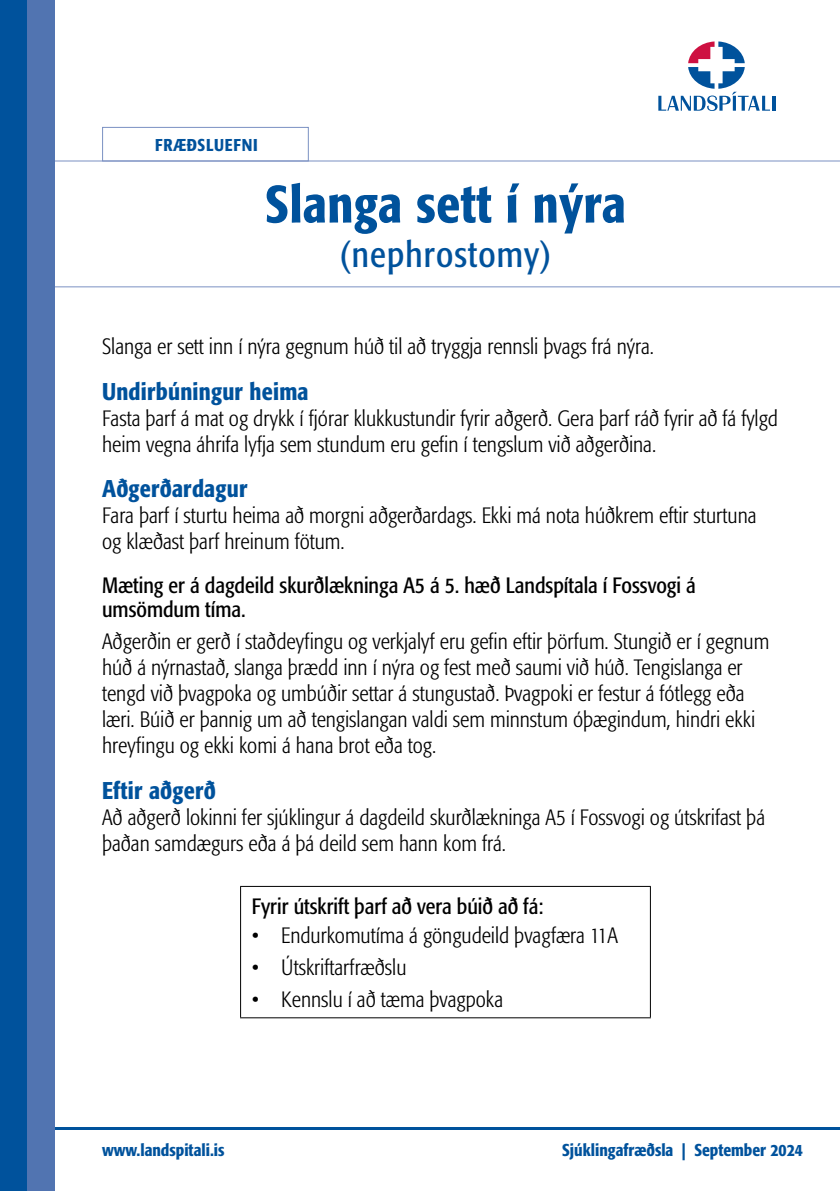
<style>
.page{position:relative;width:840px;height:1191px;background:#fff}
.page>*{position:absolute;margin:0;border:0;box-sizing:border-box;transform-origin:0 0}
.t1{font:500 condensed 52px "Formata";letter-spacing:.01em;color:#00529c}
.t2{font:condensed 36px "Formata";letter-spacing:.03em;color:#00529c}
.t3{font:500 condensed 24px "Formata";letter-spacing:.01em;color:#00529c}
.t4{font:300 condensed 22px/26px "Formata";color:#000}
.t5{font:condensed 22px/24px "Formata";color:#000}
.t6{font:500 condensed 17px "Formata";color:#00529c}
.t7{font:500 condensed 17px "Formata";letter-spacing:.05em;color:#00529c}
</style>
<div class="page">
<hr style="left:240px;top:886px;width:410px;height:1px;background:#000">
<hr style="left:240px;top:887px;width:1px;height:130px;background:#000">
<hr style="left:649px;top:887px;width:1px;height:130px;background:#000">
<hr style="left:240px;top:1017px;width:410px;height:1px;background:#000">
<hr style="left:0;top:160px;width:839px;height:1px;background:#7b91c3">
<hr style="left:0;top:286px;width:839px;height:1px;background:#7b91c3">
<hr style="left:771px;top:96px;width:3px;height:15px;background:#00529c">
<svg style="left:658px;top:41px;width:111px;height:70px"></svg>
<hr style="left:49px;top:1126px;width:790px;height:3px;background:#00529c">
<div style="left:102px;top:127px;width:206px;height:34px;border:1px solid #7b91c3"></div>
<div style="left:0;top:0;width:27px;height:1191px;background:#00529c"></div>
<div style="left:27px;top:0;width:27px;height:1191px;background:#5174b1"></div>
<p class="t7" style="left:155px;top:135px;width:104px">FRÆÐSLUEFNI</p>
<h1 class="t1" style="left:265px;top:173px;width:362px">Slanga sett í nýra</h1>
<h2 class="t2" style="left:339px;top:233px;width:213px">(nephrostomy)</h2>
<p class="t4" style="left:102px;top:333px;width:553px">Slanga er sett inn í nýra gegnum húð til að tryggja rennsli þvags frá nýra.</p>
<p class="t3" style="left:102px;top:376px;width:208px">Undirbúningur heima</p>
<p class="t4" style="left:102px;top:405px;width:677px">Fasta þarf á mat og drykk í fjórar klukkustundir fyrir aðgerð. Gera þarf ráð fyrir að fá fylgd heim vegna áhrifa lyfja sem stundum eru gefin í tengslum við aðgerðina.</p>
<p class="t3" style="left:102px;top:474px;width:147px">Aðgerðardagur</p>
<p class="t4" style="left:102px;top:503px;width:655px">Fara þarf í sturtu heima að morgni aðgerðardags. Ekki má nota húðkrem eftir sturtuna og klæðast þarf hreinum fötum.</p>
<p class="t5" style="left:102px;top:573px;width:595px">Mæting er á dagdeild skurðlækninga A5 á 5. hæð Landspítala í Fossvogi á umsömdum tíma.</p>
<p class="t4" style="left:102px;top:628px;width:668px">Aðgerðin er gerð í staðdeyfingu og verkjalyf eru gefin eftir þörfum. Stungið er í gegnum húð á nýrnastað, slanga þrædd inn í nýra og fest með saumi við húð. Tengislanga er tengd við þvagpoka og umbúðir settar á stungustað. Þvagpoki er festur á fótlegg eða læri. Búið er þannig um að tengislangan valdi sem minnstum óþægindum, hindri ekki hreyfingu og ekki komi á hana brot eða tog.</p>
<p class="t3" style="left:102px;top:776px;width:115px">Eftir aðgerð</p>
<p class="t4" style="left:102px;top:804px;width:664px">Að aðgerð lokinni fer sjúklingur á dagdeild skurðlækninga A5 í Fossvogi og útskrifast þá þaðan samdægurs eða á þá deild sem hann kom frá.</p>
<p class="t5" style="left:252px;top:894px;width:293px">Fyrir útskrift þarf að vera búið að fá:</p>
<p class="t4" style="left:252px;top:922px;width:367px">• Endurkomutíma á göngudeild þvagfæra 11A</p>
<p class="t4" style="left:252px;top:954px;width:156px">• Útskriftarfræðslu</p>
<p class="t4" style="left:252px;top:986px;width:252px">• Kennslu í að tæma þvagpoka</p>
<p class="t6" style="left:102px;top:1140px;width:124px">www.landspitali.is</p>
<p class="t6" style="left:562px;top:1140px;width:242px">Sjúklingafræðsla | September 2024</p>
</div>
